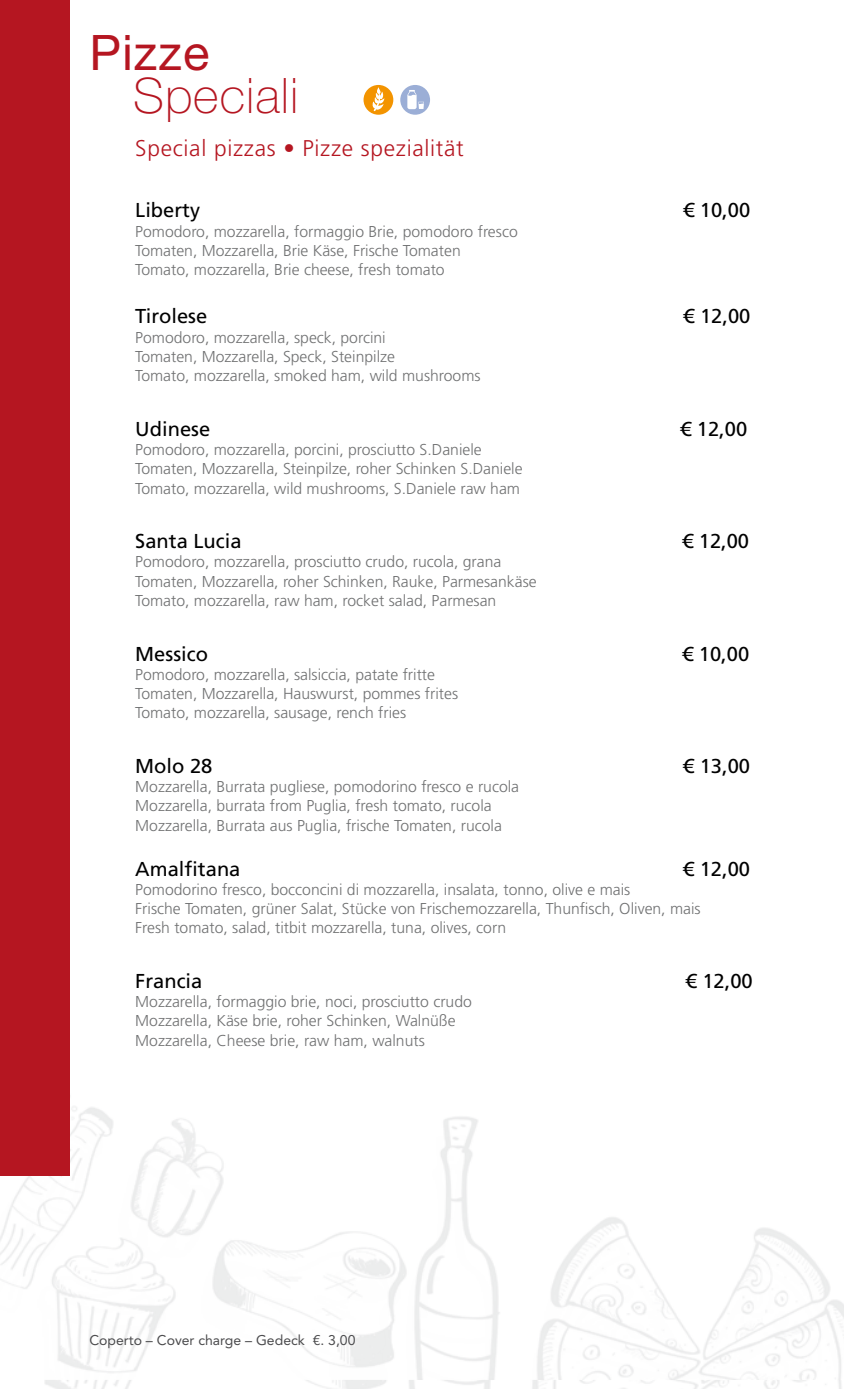
<style>
.page{position:relative;width:844px;height:1389px;background:#fff}
.page>*{position:absolute;margin:0;border:0;box-sizing:border-box;transform-origin:0 0}
.t1{font:100 49px "Helvetica Neue LT Std";letter-spacing:.02em;color:#b51621}
.t2{font:49px "Helvetica Neue LT Std";letter-spacing:.02em;color:#b51621}
.t3{font:300 22.75px "Frutiger LT Std";letter-spacing:.03em;color:#b51621}
.t4{font:20.12px "Frutiger LT Std";color:#000}
.t5{font:300 15.75px/19.2px "Frutiger LT Std";color:#707172}
.t6{font:14px "Avenir LT Std";color:#4b4b4d}
</style>
<div class="page">
<img style="left:0;top:84px;width:843px;height:1295px">
<div style="left:363px;top:85px;width:30px;height:30px;background:#f39400;border-radius:50%"></div>
<svg style="left:372px;top:87px;width:12px;height:24px"></svg>
<div style="left:400px;top:85px;width:30px;height:30px;background:#9baed6;border-radius:50%"></div>
<svg style="left:407px;top:90px;width:17px;height:19px"></svg>
<div style="left:0;top:0;width:70px;height:1176px;background:#b51621"></div>
<h1 class="t2" style="left:89px;top:23px;width:121px">Pizze</h1>
<h1 class="t1" style="left:133px;top:68px;width:167px">Speciali</h1>
<h2 class="t3" style="left:135px;top:135px;width:330px">Special pizzas • Pizze spezialität</h2>
<p class="t4" style="left:135px;top:199px;width:66px">Liberty</p>
<p class="t4" style="left:682px;top:199px;width:69px">€ 10,00</p>
<p class="t5" style="left:135px;top:222px;width:384px">Pomodoro, mozzarella, formaggio Brie, pomodoro fresco<br>Tomaten, Mozzarella, Brie Käse, Frische Tomaten<br>Tomato, mozzarella, Brie cheese, fresh tomato</p>
<p class="t4" style="left:135px;top:305px;width:73px">Tirolese</p>
<p class="t4" style="left:683px;top:305px;width:69px">€ 12,00</p>
<p class="t5" style="left:135px;top:328px;width:347px">Pomodoro, mozzarella, speck, porcini<br>Tomaten, Mozzarella, Speck, Steinpilze<br>Tomato, mozzarella, smoked ham, wild mushrooms</p>
<p class="t4" style="left:135px;top:417px;width:76px">Udinese</p>
<p class="t4" style="left:680px;top:417px;width:69px">€ 12,00</p>
<p class="t5" style="left:135px;top:440px;width:389px">Pomodoro, mozzarella, porcini, prosciutto S.Daniele<br>Tomaten, Mozzarella, Steinpilze, roher Schinken S.Daniele<br>Tomato, mozzarella, wild mushrooms, S.Daniele raw ham</p>
<p class="t4" style="left:135px;top:529px;width:108px">Santa Lucia</p>
<p class="t4" style="left:681px;top:529px;width:69px">€ 12,00</p>
<p class="t5" style="left:135px;top:553px;width:403px">Pomodoro, mozzarella, prosciutto crudo, rucola, grana<br>Tomaten, Mozzarella, roher Schinken, Rauke, Parmesankäse<br>Tomato, mozzarella, raw ham, rocket salad, Parmesan</p>
<p class="t4" style="left:135px;top:642px;width:74px">Messico</p>
<p class="t4" style="left:682px;top:642px;width:69px">€ 10,00</p>
<p class="t5" style="left:135px;top:665px;width:324px">Pomodoro, mozzarella, salsiccia, patate fritte<br>Tomaten, Mozzarella, Hauswurst, pommes frites<br>Tomato, mozzarella, sausage, rench fries</p>
<p class="t4" style="left:135px;top:754px;width:79px">Molo 28</p>
<p class="t4" style="left:682px;top:754px;width:69px">€ 13,00</p>
<p class="t5" style="left:135px;top:777px;width:385px">Mozzarella, Burrata pugliese, pomodorino fresco e rucola<br>Mozzarella, burrata from Puglia, fresh tomato, rucola<br>Mozzarella, Burrata aus Puglia, frische Tomaten, rucola</p>
<p class="t4" style="left:135px;top:857px;width:107px">Amalfitana</p>
<p class="t4" style="left:682px;top:857px;width:69px">€ 12,00</p>
<p class="t5" style="left:135px;top:880px;width:566px">Pomodorino fresco, bocconcini di mozzarella, insalata, tonno, olive e mais<br>Frische Tomaten, grüner Salat, Stücke von Frischemozzarella, Thunfisch, Oliven, mais<br>Fresh tomato, salad, titbit mozzarella, tuna, olives, corn</p>
<p class="t4" style="left:135px;top:969px;width:69px">Francia</p>
<p class="t4" style="left:685px;top:969px;width:69px">€ 12,00</p>
<p class="t5" style="left:135px;top:992px;width:338px">Mozzarella, formaggio brie, noci, prosciutto crudo<br>Mozzarella, Käse brie, roher Schinken, Walnüße<br>Mozzarella, Cheese brie, raw ham, walnuts</p>
<p class="t6" style="left:89px;top:1332px;width:267px">Coperto – Cover charge – Gedeck €. 3,00</p>
</div>
